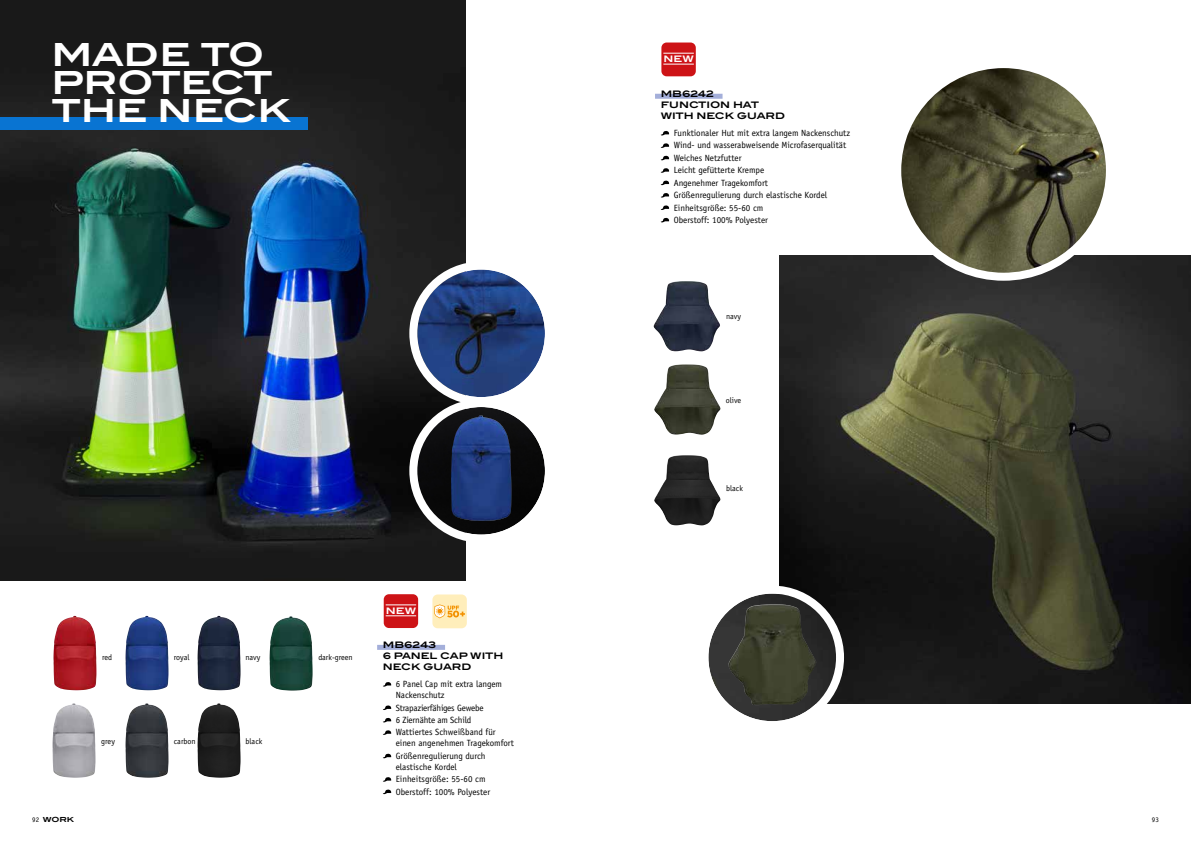
<style>
.page{position:relative;width:1191px;height:842px;background:#fff}
.page>*{position:absolute;margin:0;border:0;box-sizing:border-box;transform-origin:0 0}
.t1{font:700 32px/28px "Blair ITC";letter-spacing:-.01em;color:#fff}
.t2{font:9px/12.4px "Officina Sans";color:#000}
.t3{font:9px/12.4px "Officina Sans";letter-spacing:-.02em;color:#000}
.t4{font:700 9px/11px "Blair ITC";letter-spacing:-.01em;color:#000}
.t5{font:700 9px "Blair ITC";letter-spacing:.015em;color:#fff}
.t6{font:8px "Officina Sans";color:#000}
.t7{font:700 7px "Blair ITC";color:#000}
.t8{font:7px "Officina Sans";color:#000}
.s1{font-family:"Officina Sans";font-weight:400}
</style>
<div class="page">
<img style="left:653px;top:281px;width:64px;height:70px">
<img style="left:654px;top:364px;width:63px;height:71px">
<img style="left:654px;top:455px;width:65px;height:70px">
<img style="left:52px;top:703px;width:25px;height:75px">
<img style="left:53px;top:616px;width:25px;height:74px">
<img style="left:125px;top:616px;width:25px;height:74px">
<img style="left:197px;top:616px;width:25px;height:74px">
<img style="left:269px;top:616px;width:25px;height:75px">
<img style="left:125px;top:703px;width:25px;height:75px">
<img style="left:197px;top:703px;width:25px;height:75px">
<img style="left:0;top:0;width:465px;height:580px">
<img style="left:417px;top:407px;width:128px;height:128px;border-radius:64px">
<div style="left:409px;top:399px;width:144px;height:144px;border:8px solid #fff;border-radius:50%"></div>
<img style="left:417px;top:269px;width:128px;height:128px;border-radius:64px">
<div style="left:409px;top:261px;width:144px;height:144px;border:8px solid #fff;border-radius:50%"></div>
<img style="left:451px;top:415px;width:29px;height:106px">
<img style="left:780px;top:255px;width:411px;height:448px">
<img style="left:897px;top:64px;width:213px;height:213px;border-radius:106px">
<div style="left:893px;top:60px;width:221px;height:221px;border:8px solid #fff;border-radius:50%"></div>
<img style="left:708px;top:594px;width:128px;height:127px;border-radius:64px">
<div style="left:700px;top:586px;width:144px;height:143px;border:8px solid #fff;border-radius:50%"></div>
<img style="left:728px;top:604px;width:72px;height:101px">
<div style="left:661px;top:43px;width:35px;height:33px;background:#cd1316;border-radius:5px"></div>
<hr style="left:663px;top:53px;width:31px;height:1px;background:#fff">
<hr style="left:663px;top:64px;width:31px;height:1px;background:#fff">
<div style="left:384px;top:594px;width:34px;height:34px;background:#cd1316;border-radius:5px"></div>
<hr style="left:386px;top:604px;width:30px;height:1px;background:#fff">
<hr style="left:386px;top:615px;width:30px;height:1px;background:#fff">
<div style="left:432px;top:594px;width:35px;height:34px;background:#feb;border-radius:5px"></div>
<svg style="left:434px;top:604px;width:31px;height:14px"></svg>
<div style="left:655px;top:94px;width:67px;height:5px;background:#a4afda"></div>
<svg style="left:660px;top:131px;width:9px;height:4px"></svg>
<svg style="left:660px;top:143px;width:9px;height:5px"></svg>
<svg style="left:660px;top:156px;width:9px;height:4px"></svg>
<svg style="left:660px;top:168px;width:9px;height:5px"></svg>
<svg style="left:660px;top:181px;width:9px;height:4px"></svg>
<svg style="left:660px;top:193px;width:9px;height:5px"></svg>
<svg style="left:660px;top:205px;width:9px;height:5px"></svg>
<svg style="left:660px;top:218px;width:9px;height:4px"></svg>
<div style="left:377px;top:645px;width:68px;height:5px;background:#a4afda"></div>
<svg style="left:383px;top:682px;width:8px;height:5px"></svg>
<svg style="left:383px;top:705px;width:8px;height:5px"></svg>
<svg style="left:383px;top:718px;width:8px;height:4px"></svg>
<svg style="left:383px;top:730px;width:8px;height:5px"></svg>
<svg style="left:383px;top:754px;width:8px;height:4px"></svg>
<svg style="left:383px;top:777px;width:8px;height:5px"></svg>
<svg style="left:383px;top:789px;width:8px;height:5px"></svg>
<div style="left:0;top:117px;width:308px;height:12px;background:#0974d2"></div>
<h1 class="t1" style="left:52px;top:40px;width:241px">MADE TO<br>PROTECT<br>THE NECK</h1>
<p class="t6" style="left:102px;top:652px;width:12px">red</p>
<p class="t6" style="left:318px;top:652px;width:36px">dark-green</p>
<p class="t6" style="left:174px;top:652px;width:17px">royal</p>
<p class="t6" style="left:245px;top:652px;width:16px">navy</p>
<p class="t6" style="left:101px;top:736px;width:15px">grey</p>
<p class="t6" style="left:245px;top:736px;width:18px">black</p>
<p class="t6" style="left:174px;top:736px;width:23px">carbon</p>
<p class="t5" style="left:386px;top:605px;width:32px">NEW</p>
<p class="t4" style="left:383px;top:640px;width:122px">MB6243<br>6 PANEL CAP WITH<br>NECK GUARD</p>
<p class="t2" style="left:396px;top:679px;width:108px;line-height:11px">6 Panel Cap mit extra langem<br>Nackenschutz</p>
<p class="t3" style="left:396px;top:701px;width:101px">Strapazierfähiges Gewebe<br>6 Ziernähte am Schild<br>Wattiertes Schweißband für</p>
<p class="t2" style="left:396px;top:737px;width:120px">einen angenehmen Tragekomfort<br>Größenregulierung durch</p>
<p class="t2" style="left:396px;top:760px;width:96px">elastische Kordel<br>Einheitsgröße: 55-60 cm<br>Oberstoff: 100% Polyester</p>
<p class="t5" style="left:663px;top:53px;width:32px">NEW</p>
<p class="t4" style="left:660px;top:88px;width:126px">MB6242<br>FUNCTION HAT<br>WITH NECK GUARD</p>
<p class="t2" style="left:673px;top:127px;width:178px">Funktionaler Hut mit extra langem Nackenschutz Wind- und wasserabweisende Microfaserqualität Weiches Netzfutter<br>Leicht gefütterte Krempe<br>Angenehmer Tragekomfort<br>Größenregulierung durch elastische Kordel Einheitsgröße: 55-60 cm<br>Oberstoff: 100% Polyester</p>
<p class="t6" style="left:726px;top:312px;width:16px">navy</p>
<p class="t6" style="left:725px;top:395px;width:17px">olive</p>
<p class="t6" style="left:726px;top:484px;width:18px">black</p>
<p class="t7" style="left:32px;top:815px;width:43px"><span class="s1">92</span> WORK</p>
<p class="t8" style="left:1151px;top:816px;width:8px">93</p>
</div>
